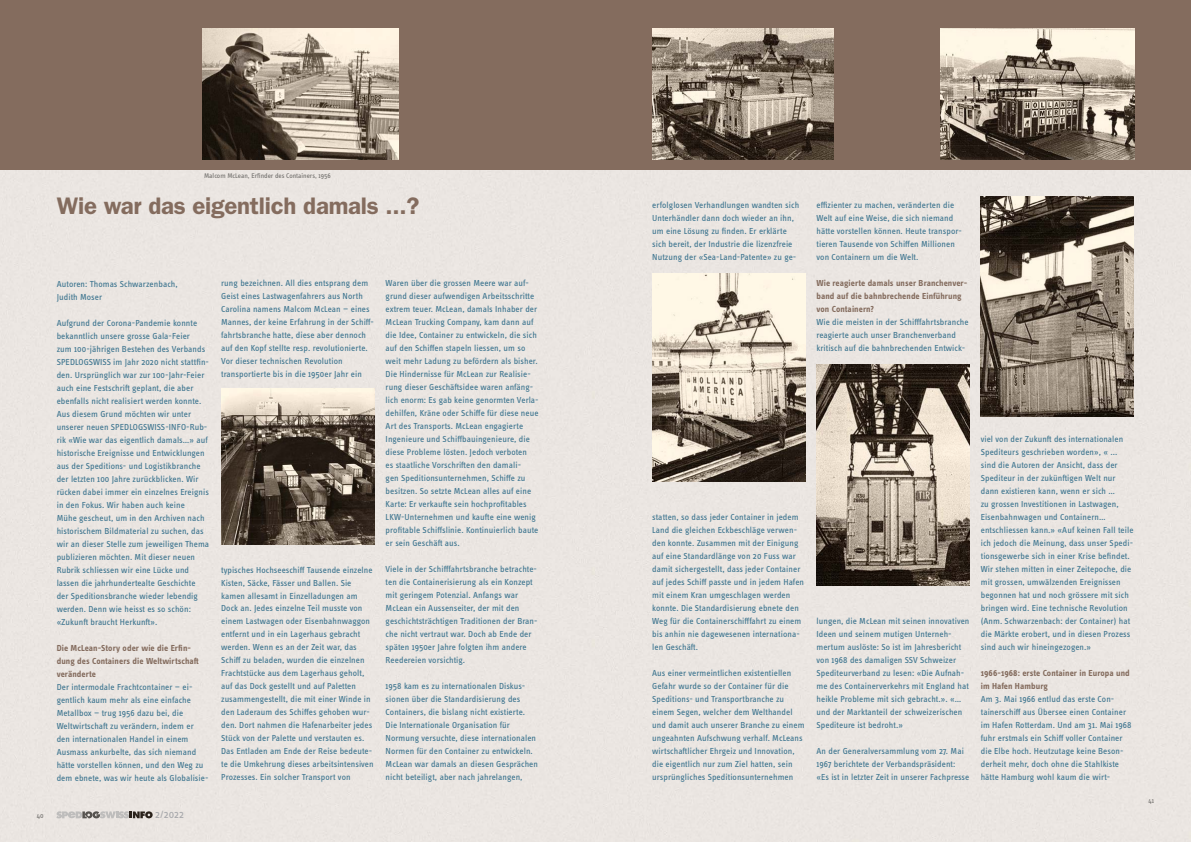
<style>
.page{position:relative;width:1191px;height:842px;background:#fff}
.page>*{position:absolute;margin:0;border:0;box-sizing:border-box;transform-origin:0 0}
.t1{font:600 24px "Franklin Gothic";letter-spacing:-.01em;color:#846c5e}
.t2{font:11px "Info Text Pro";color:#a8a9ac}
.t3{font:9px/13px "Info Text Pro";letter-spacing:.01em;color:#3f7690}
.t4{font:700 9px/13px "Info Text Pro";letter-spacing:.01em;color:#846c5e}
.t5{font:7px "Info Text Pro";color:#72706d}
</style>
<div class="page">
<div style="left:0;top:170px;width:1191px;height:672px;background:#ebe6e2"></div>
<svg style="left:56px;top:811px;width:97px;height:7px"></svg>
<div style="left:0;top:0;width:1191px;height:170px;background:#846c5e"></div>
<img style="left:940px;top:28px;width:194px;height:131px">
<img style="left:652px;top:28px;width:181px;height:131px">
<img style="left:202px;top:28px;width:196px;height:131px">
<img style="left:980px;top:197px;width:153px;height:220px">
<img style="left:652px;top:274px;width:153px;height:208px">
<img style="left:816px;top:365px;width:153px;height:221px">
<img style="left:221px;top:389px;width:153px;height:155px">
<p class="t5" style="left:204px;top:172px;width:128px">Malcom McLean, Erfinder des Containers, 1956</p>
<h1 class="t1" style="left:57px;top:191px;width:364px">Wie war das eigentlich damals ...?</h1>
<p class="t3" style="left:57px;top:277px;width:123px">Autoren: Thomas Schwarzenbach,<br>Judith Moser</p>
<p class="t3" style="left:57px;top:316px;width:154px">Aufgrund der Corona-Pandemie konnte bekanntlich unsere grosse Gala-Feier<br>zum 100-jährigen Bestehen des Verbands SPEDLOGSWISS im Jahr 2020 nicht stattfin&shy;den. Ursprünglich war zur 100-Jahr-Feier auch eine Festschrift geplant, die aber ebenfalls nicht realisiert werden konnte.<br>Aus diesem Grund möchten wir unter unserer neuen SPEDLOGSWISS-INFO-Rub&shy;rik «Wie war das eigentlich damals…» auf historische Ereignisse und Entwicklungen aus der Speditions- und Logistikbranche der letzten 100 Jahre zurückblicken. Wir rücken dabei immer ein einzelnes Ereignis in den Fokus. Wir haben auch keine<br>Mühe gescheut, um in den Archiven nach historischem Bildmaterial zu suchen, das wir an dieser Stelle zum jeweiligen Thema publizieren möchten. Mit dieser neuen Rubrik schliessen wir eine Lücke und lassen die jahrhundertealte Geschichte der Speditionsbranche wieder lebendig werden. Denn wie heisst es so schön: «Zukunft braucht Herkunft».</p>
<p class="t4" style="left:57px;top:641px;width:143px">Die McLean-Story oder wie die Erfin&shy;dung des Containers die Weltwirtschaft veränderte</p>
<p class="t3" style="left:57px;top:680px;width:153px">Der intermodale Frachtcontainer — ei&shy;gentlich kaum mehr als eine einfache Metallbox — trug 1956 dazu bei, die Weltwirtschaft zu verändern, indem er den internationalen Handel in einem Ausmass ankurbelte, das sich niemand hätte vorstellen können, und den Weg zu dem ebnete, was wir heute als Globalisie-</p>
<p class="t5" style="left:37px;top:811px;width:8px">40</p>
<p class="t2" style="left:155px;top:808px;width:30px">2/2022</p>
<p class="t3" style="left:221px;top:277px;width:154px">rung bezeichnen. All dies entsprang dem Geist eines Lastwagenfahrers aus North Carolina namens Malcom McLean — eines Mannes, der keine Erfahrung in der Schiff&shy;fahrtsbranche hatte, diese aber dennoch auf den Kopf stellte resp. revolutionierte.<br>Vor dieser technischen Revolution transportierte bis in die 1950er Jahr ein</p>
<p class="t3" style="left:221px;top:563px;width:154px">typisches Hochseeschiff Tausende einzelne Kisten, Säcke, Fässer und Ballen. Sie kamen allesamt in Einzelladungen am Dock an. Jedes einzelne Teil musste von einem Lastwagen oder Eisenbahnwaggon entfernt und in ein Lagerhaus gebracht werden. Wenn es an der Zeit war, das Schiff zu beladen, wurden die einzelnen Frachtstücke aus dem Lagerhaus geholt, auf das Dock gestellt und auf Paletten zusammengestellt, die mit einer Winde in den Laderaum des Schiffes gehoben wur&shy;den. Dort nahmen die Hafenarbeiter jedes Stück von der Palette und verstauten es.<br>Das Entladen am Ende der Reise bedeute&shy;te die Umkehrung dieses arbeitsintensiven Prozesses. Ein solcher Transport von</p>
<p class="t3" style="left:386px;top:277px;width:155px">Waren über die grossen Meere war auf&shy;grund dieser aufwendigen Arbeitsschritte extrem teuer. McLean, damals Inhaber der McLean Trucking Company, kam dann auf die Idee, Container zu entwickeln, die sich auf den Schiffen stapeln liessen, um so weit mehr Ladung zu befördern als bisher.<br>Die Hindernisse für McLean zur Realisie&shy;rung dieser Geschäftsidee waren anfäng&shy;lich enorm: Es gab keine genormten Verla&shy;dehilfen, Kräne oder Schiffe für diese neue Art des Transports. McLean engagierte Ingenieure und Schiffbauingenieure, die diese Probleme lösten. Jedoch verboten<br>es staatliche Vorschriften den damali-<br>gen Speditionsunternehmen, Schiffe zu besitzen. So setzte McLean alles auf eine Karte: Er verkaufte sein hochprofitables LKW-Unternehmen und kaufte eine wenig profitable Schiffslinie. Kontinuierlich baute er sein Geschäft aus.</p>
<p class="t3" style="left:386px;top:563px;width:153px">Viele in der Schifffahrtsbranche betrachte&shy;ten die Containerisierung als ein Konzept mit geringem Potenzial. Anfangs war McLean ein Aussenseiter, der mit den geschichtsträchtigen Traditionen der Bran&shy;che nicht vertraut war. Doch ab Ende der späten 1950er Jahre folgten ihm andere Reedereien vorsichtig.</p>
<p class="t3" style="left:386px;top:680px;width:154px">1958 kam es zu internationalen Diskus&shy;sionen über die Standardisierung des Containers, die bislang nicht existierte.<br>Die Internationale Organisation für Normung versuchte, diese internationalen Normen für den Container zu entwickeln.<br>McLean war damals an diesen Gesprächen nicht beteiligt, aber nach jahrelangen,</p>
<p class="t3" style="left:652px;top:199px;width:148px">erfolglosen Verhandlungen wandten sich Unterhändler dann doch wieder an ihn, um eine Lösung zu finden. Er erklärte sich bereit, der Industrie die lizenzfreie Nutzung der «Sea-Land-Patente» zu ge-</p>
<p class="t3" style="left:816px;top:198px;width:147px">effizienter zu machen, veränderten die Welt auf eine Weise, die sich niemand hätte vorstellen können. Heute transpor&shy;tieren Tausende von Schiffen Millionen von Containern um die Welt.</p>
<p class="t4" style="left:816px;top:277px;width:152px">Wie reagierte damals unser Branchenver&shy;band auf die bahnbrechende Einführung von Containern?</p>
<p class="t3" style="left:816px;top:315px;width:154px">Wie die meisten in der Schifffahrtsbranche reagierte auch unser Branchenverband kritisch auf die bahnbrechenden Entwick-</p>
<p class="t3" style="left:652px;top:510px;width:153px">statten, so dass jeder Container in jedem Land die gleichen Eckbeschläge verwen&shy;den konnte. Zusammen mit der Einigung auf eine Standardlänge von 20 Fuss war damit sichergestellt, dass jeder Container auf jedes Schiff passte und in jedem Hafen mit einem Kran umgeschlagen werden konnte. Die Standardisierung ebnete den Weg für die Containerschifffahrt zu einem bis anhin nie dagewesenen internationa&shy;len Geschäft.</p>
<p class="t3" style="left:652px;top:666px;width:154px">Aus einer vermeintlichen existentiellen Gefahr wurde so der Container für die Speditions- und Transportbranche zu einem Segen, welcher dem Welthandel und damit auch unserer Branche zu einem ungeahnten Aufschwung verhalf. McLeans wirtschaftlicher Ehrgeiz und Innovation, die eigentlich nur zum Ziel hatten, sein ursprüngliches Speditionsunternehmen</p>
<p class="t3" style="left:816px;top:614px;width:154px">lungen, die McLean mit seinen innovativen Ideen und seinem mutigen Unterneh&shy;mertum auslöste: So ist im Jahresbericht von 1968 des damaligen SSV Schweizer Spediteurverband zu lesen: «Die Aufnah&shy;me des Containerverkehrs mit England hat heikle Probleme mit sich gebracht.». «… und der Marktanteil der schweizerischen Spediteure ist bedroht.»</p>
<p class="t3" style="left:816px;top:744px;width:154px">An der Generalversammlung vom 27. Mai<br>1967 berichtete der Verbandspräsident: «Es ist in letzter Zeit in unserer Fachpresse</p>
<p class="t3" style="left:980px;top:432px;width:154px">viel von der Zukunft des internationalen Spediteurs geschrieben worden», « ... sind die Autoren der Ansicht, dass der Spediteur in der zukünftigen Welt nur dann existieren kann, wenn er sich …<br>zu grossen Investitionen in Lastwagen, Eisenbahnwagen und Containern… entschliessen kann.» «Auf keinen Fall teile ich jedoch die Meinung, dass unser Spedi&shy;tionsgewerbe sich in einer Krise befindet.<br>Wir stehen mitten in einer Zeitepoche, die mit grossen, umwälzenden Ereignissen begonnen hat und noch grössere mit sich bringen wird. Eine technische Revolution (Anm. Schwarzenbach: der Container) hat die Märkte erobert, und in diesen Prozess sind auch wir hineingezogen.»</p>
<p class="t4" style="left:980px;top:666px;width:150px">1966-1968: erste Container in Europa und im Hafen Hamburg</p>
<p class="t3" style="left:980px;top:692px;width:152px">Am 3. Mai 1966 entlud das erste Con&shy;tainerschiff aus Übersee einen Container im Hafen Rotterdam. Und am 31. Mai 1968 fuhr erstmals ein Schiff voller Container die Elbe hoch. Heutzutage keine Beson&shy;derheit mehr, doch ohne die Stahlkiste hätte Hamburg wohl kaum die wirt-</p>
<p class="t5" style="left:1148px;top:796px;width:7px">41</p>
</div>
